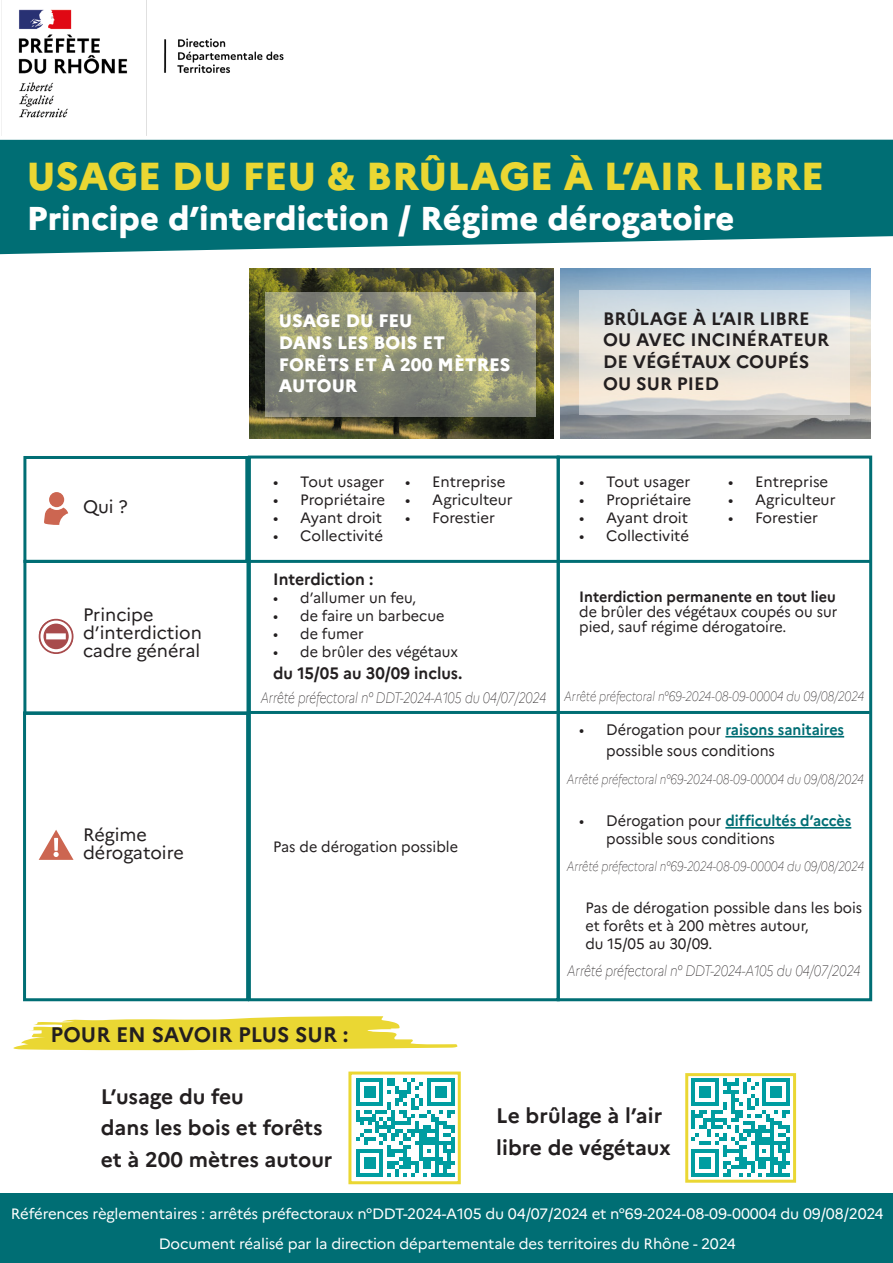
<style>
.page{position:relative;width:893px;height:1263px;background:#fff}
.page>*{position:absolute;margin:0;border:0;box-sizing:border-box;transform-origin:0 0}
.t1{font:800 39px "Marianne";color:#ead733}
.t2{font:800 33px "Marianne";color:#fff}
.t3{font:700 21px/31.5px "Marianne";color:#231f20}
.t4{font:700 18px/21.6px "Marianne";color:#231f20}
.t5{font:18px/18px "Marianne";color:#231f20}
.t6{font:800 18px/21.6px "Marianne";color:#fff}
.t7{font:700 16.5px "Marianne";color:#231f20;scale:.96 1}
.t8{font:15.3px/18.3px "Marianne";color:#231f20;scale:.95 1}
.t9{font:15px/18px "Marianne";color:#231f20;scale:.96 1}
.t10{font:15px/30px "Marianne";letter-spacing:-.01em;color:#fff;text-align:center}
.t11{font:15px "Marianne";color:#231f20}
.t12{font:italic 100 15px "Marianne";letter-spacing:-.02em;color:#231f20;scale:.8 1}
.t13{font:700 15px "Marianne";color:#231f20;scale:.96 1}
.t14{font:italic 100 13.5px "Marianne";letter-spacing:-.01em;color:#231f20;scale:.8 1}
.t15{font:italic 100 13.5px "Marianne";letter-spacing:-.01em;color:#231f20;scale:.81 1}
.s1{font-size:15px}
.s2{font-weight:700;color:#006e74}
</style>
<div class="page">
<img style="left:1px;top:0;width:283px;height:136px">
<svg style="left:0;top:140px;width:893px;height:114px;background:#13797e"></svg>
<svg style="left:44px;top:508px;width:24px;height:17px"></svg>
<div style="left:49px;top:492px;width:15px;height:15px;background:#cc6651;border-radius:50%"></div>
<svg style="left:38px;top:618px;width:36px;height:36px"></svg>
<svg style="left:41px;top:621px;width:30px;height:31px"></svg>
<div style="left:39px;top:619px;width:34px;height:35px;border:4px solid #a84b4c;border-radius:50%"></div>
<svg style="left:46px;top:633px;width:20px;height:6px"></svg>
<div style="left:40px;top:621px;width:32px;height:31px;border:3px solid #fff;border-radius:50%"></div>
<svg style="left:39px;top:830px;width:35px;height:30px"></svg>
<div style="left:248px;top:456px;width:312px;height:545px;border:3px solid #006e74"></div>
<div style="left:557px;top:456px;width:315px;height:545px;border:3px solid #006e74"></div>
<div style="left:1px;top:1193px;width:892px;height:70px;background:#006e74"></div>
<hr style="left:725px;top:827px;width:126px;height:2px;background:#006e74">
<hr style="left:725px;top:736px;width:119px;height:1px;background:#006e74">
<hr style="left:249px;top:711px;width:621px;height:3px;background:#006e74">
<hr style="left:249px;top:560px;width:622px;height:3px;background:#006e74">
<div style="left:23px;top:456px;width:225px;height:107px;border:3px solid #006e74"></div>
<div style="left:23px;top:560px;width:226px;height:155px;border:3px solid #006e74"></div>
<div style="left:23px;top:711px;width:226px;height:290px;border:3px solid #006e74"></div>
<img style="left:249px;top:269px;width:305px;height:170px">
<svg style="left:266px;top:292px;width:270px;height:125px;background:#8e8f76"></svg>
<img style="left:561px;top:269px;width:310px;height:170px">
<svg style="left:579px;top:290px;width:271px;height:125px;background:#e1e1dd"></svg>
<div style="left:348px;top:1071px;width:113px;height:113px;background:#fff;border:3px solid #ead733"></div>
<svg style="left:356px;top:1078px;width:98px;height:99px"></svg>
<div style="left:685px;top:1073px;width:111px;height:110px;border:3px solid #ead733"></div>
<svg style="left:691px;top:1078px;width:99px;height:99px"></svg>
<svg style="left:13px;top:1016px;width:445px;height:35px"></svg>
<h1 class="t1" style="left:27px;top:153px;width:799px">USAGE DU FEU &amp; BRÛLAGE À L’AIR LIBRE</h1>
<h2 class="t2" style="left:27px;top:198px;width:709px">Principe d’interdiction / Régime dérogatoire</h2>
<p class="t5" style="left:83px;top:498px;width:46px">Qui ?</p>
<p class="t5" style="left:83px;top:605px;width:120px">Principe d’interdiction cadre général</p>
<p class="t5" style="left:83px;top:826px;width:102px">Régime dérogatoire</p>
<p class="t6" style="left:279px;top:310px;width:233px">USAGE DU FEU<br>DANS LES BOIS ET<br>FORÊTS ET À 200 MÈTRES<br>AUTOUR</p>
<p class="t4" style="left:603px;top:308px;width:227px">BRÛLAGE À L’AIR LIBRE<br>OU AVEC INCINÉRATEUR<br>DE VÉGÉTAUX COUPÉS<br>OU SUR PIED</p>
<p class="t11" style="left:273px;top:472px;width:113px">• Tout usager</p>
<p class="t11" style="left:273px;top:490px;width:114px">• Propriétaire</p>
<p class="t11" style="left:273px;top:508px;width:111px">• Ayant droit</p>
<p class="t11" style="left:273px;top:526px;width:111px">• Collectivité</p>
<p class="t11" style="left:405px;top:472px;width:102px">• Entreprise</p>
<p class="t11" style="left:405px;top:490px;width:109px">• Agriculteur</p>
<p class="t11" style="left:405px;top:508px;width:91px">• Forestier</p>
<p class="t7" style="left:273px;top:569px;width:106px">Interdiction :</p>
<p class="t9" style="left:273px;top:588px;width:150px">• d’allumer un feu,</p>
<p class="t9" style="left:273px;top:606px;width:180px">• de faire un barbecue</p>
<p class="t9" style="left:273px;top:624px;width:96px">• de fumer</p>
<p class="t9" style="left:273px;top:642px;width:194px">• de brûler des végétaux</p>
<p class="t7" style="left:273px;top:663px;width:199px">du 15/05 au 30/09 inclus.</p>
<p class="t11" style="left:579px;top:472px;width:113px">• Tout usager</p>
<p class="t11" style="left:579px;top:490px;width:114px">• Propriétaire</p>
<p class="t11" style="left:579px;top:508px;width:111px">• Ayant droit</p>
<p class="t11" style="left:579px;top:526px;width:111px">• Collectivité</p>
<p class="t11" style="left:728px;top:472px;width:102px">• Entreprise</p>
<p class="t11" style="left:728px;top:490px;width:109px">• Agriculteur</p>
<p class="t11" style="left:728px;top:508px;width:91px">• Forestier</p>
<p class="t13" style="left:579px;top:587px;width:269px">Interdiction permanente en tout lieu</p>
<p class="t9" style="left:579px;top:604px;width:271px;line-height:15px">de brûler des végétaux coupés ou sur pied, sauf régime dérogatoire.</p>
<p class="t15" style="left:261px;top:688px;width:747px"><span class="s1">Arrêté préfectoral n° DDT-2024-A105 du 04/07/2024</span> Arrêté préfectoral n°69-2024-08-09-00004 du 09/08/2024</p>
<p class="t8" style="left:606px;top:718px;width:252px;line-height:21.3px;text-indent:-27px">• Dérogation pour <span class="s2">raisons sanitaires </span>possible sous conditions</p>
<p class="t9" style="left:273px;top:837px;width:194px">Pas de dérogation possible</p>
<p class="t14" style="left:567px;top:771px;width:373px">Arrêté préfectoral n°69-2024-08-09-00004 du 09/08/2024</p>
<p class="t8" style="left:606px;top:811px;width:259px;text-indent:-27px">• Dérogation pour <span class="s2">difficultés d’accès </span>possible sous conditions</p>
<p class="t14" style="left:567px;top:858px;width:373px">Arrêté préfectoral n°69-2024-08-09-00004 du 09/08/2024</p>
<p class="t9" style="left:585px;top:899px;width:290px">Pas de dérogation possible dans les bois et forêts et à 200 mètres autour,<br>du 15/05 au 30/09.</p>
<p class="t12" style="left:567px;top:962px;width:368px">Arrêté préfectoral n° DDT-2024-A105 du 04/07/2024</p>
<h3 class="t3" style="left:50px;top:1018px;width:300px">POUR EN SAVOIR PLUS SUR :</h3>
<h3 class="t3" style="left:101px;top:1080px;width:233px">L’usage du feu<br>dans les bois et forêts et à 200 mètres autour</h3>
<h3 class="t3" style="left:496px;top:1100px;width:176px">Le brûlage à l’air libre de végétaux</h3>
<p class="t10" style="left:11px;top:1198px;width:874px">Références règlementaires : arrêtés préfectoraux n°DDT-2024-A105 du 04/07/2024 et n°69-2024-08-09-00004 du 09/08/2024<br>Document réalisé par la direction départementale des territoires du Rhône - 2024</p>
</div>
